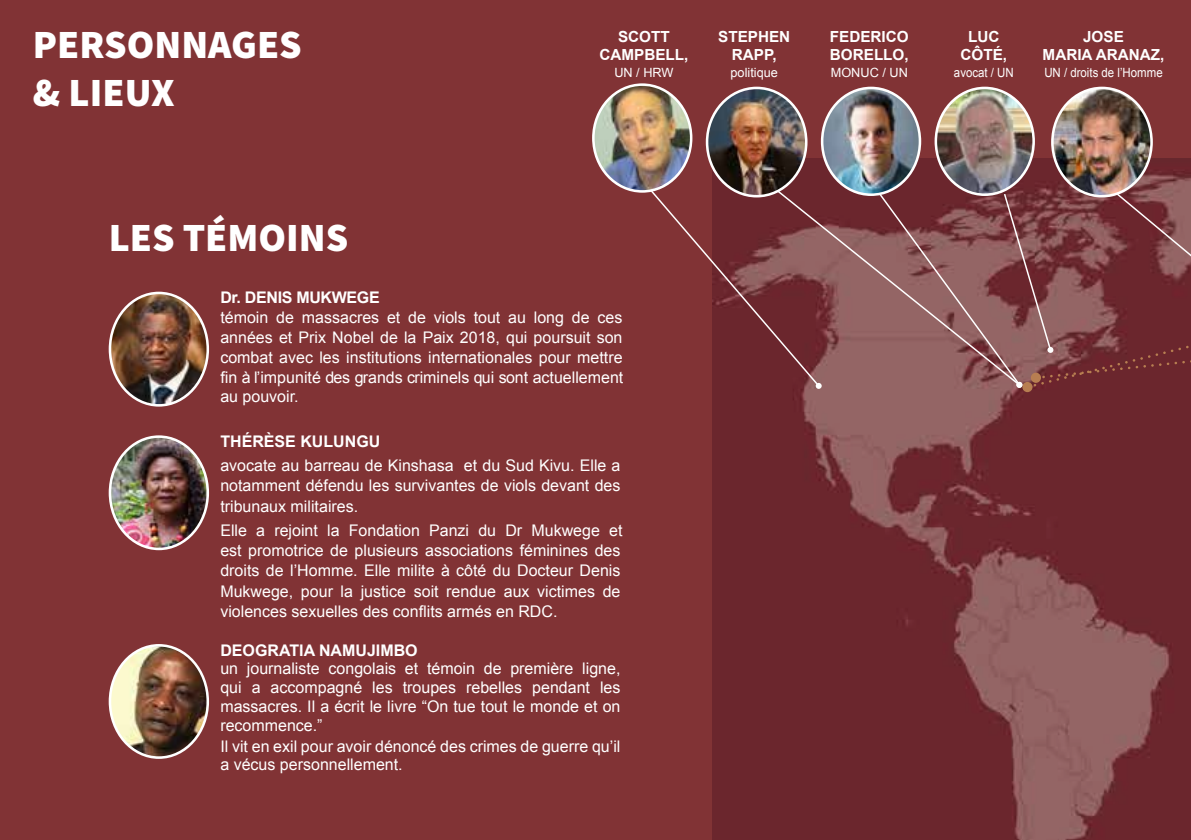
<style>
.page{position:relative;width:1191px;height:840px;background:#fff}
.page>*{position:absolute;margin:0;border:0;box-sizing:border-box;transform-origin:0 0}
.t1{font:40px/48px "Source Sans Variable";color:#fff}
.t2{font:16px/20.4px "Arial";color:#fff;text-align:justify}
.t3{font:700 16px "Arial";color:#fff}
.t4{font:700 16px "Arial";letter-spacing:-.02em;color:#fff}
.t5{font:700 15.2px/17.8px "Arial";color:#fff;text-align:center}
.t6{font:12.8px "Arial";color:#fff;scale:.9 1}
.t7{font:12.8px "Arial";color:#fff}
</style>
<div class="page">
<div style="left:0;top:0;width:1191px;height:839px;background:#813335"></div>
<img style="left:712px;top:158px;width:479px;height:681px">
<svg style="left:1033px;top:126px;width:158px;height:55px"></svg>
<svg style="left:821px;top:181px;width:48px;height:206px"></svg>
<svg style="left:642px;top:181px;width:179px;height:207px"></svg>
<svg style="left:869px;top:181px;width:322px;height:212px"></svg>
<img style="left:936px;top:88px;width:97px;height:107px">
<div style="left:934px;top:87px;width:101px;height:109px;border:3px solid #fff;border-radius:50%"></div>
<img style="left:110px;top:295px;width:98px;height:110px">
<div style="left:109px;top:291px;width:100px;height:115px;border:3px solid #fff;border-radius:50%"></div>
<img style="left:110px;top:647px;width:98px;height:110px">
<div style="left:109px;top:643px;width:100px;height:115px;border:3px solid #fff;border-radius:50%"></div>
<img style="left:110px;top:436px;width:98px;height:112px">
<div style="left:109px;top:435px;width:100px;height:115px;border:3px solid #fff;border-radius:50%"></div>
<img style="left:707px;top:88px;width:99px;height:108px">
<div style="left:706px;top:87px;width:101px;height:110px;border:3px solid #fff;border-radius:50%"></div>
<img style="left:593px;top:87px;width:98px;height:104px">
<div style="left:592px;top:83px;width:100px;height:109px;border:3px solid #fff;border-radius:50%"></div>
<img style="left:822px;top:88px;width:98px;height:107px">
<div style="left:821px;top:87px;width:100px;height:109px;border:3px solid #fff;border-radius:50%"></div>
<img style="left:1052px;top:88px;width:99px;height:108px">
<div style="left:1051px;top:87px;width:101px;height:110px;border:3px solid #fff;border-radius:50%"></div>
<h1 class="t1" style="left:33px;top:21px;width:270px">PERSONNAGES &amp; LIEUX</h1>
<p class="t5" style="left:599px;top:28px;width:91px">SCOTT<br>CAMPBELL,</p>
<p class="t7" style="left:614px;top:64px;width:61px">UN / HRW</p>
<p class="t5" style="left:718px;top:28px;width:74px">STEPHEN<br>RAPP,</p>
<p class="t7" style="left:730px;top:64px;width:49px">politique</p>
<p class="t5" style="left:830px;top:28px;width:80px;text-align:left">FEDERICO<br>BORELLO,</p>
<p class="t7" style="left:831px;top:64px;width:79px">MONUC / UN</p>
<h1 class="t1" style="left:109px;top:214px;width:241px">LES TÉMOINS</h1>
<p class="t4" style="left:220px;top:287px;width:161px">Dr. DENIS MUKWEGE</p>
<p class="t2" style="left:220px;top:307px;width:404px;line-height:19.8px">témoin de massacres et de viols tout au long de ces années et Prix Nobel de la Paix 2018, qui poursuit son combat avec les institutions internationales pour mettre fin à l’impunité des grands criminels qui sont actuellement au pouvoir.</p>
<p class="t3" style="left:220px;top:430px;width:161px">THÉRÈSE KULUNGU</p>
<p class="t2" style="left:220px;top:455px;width:402px">avocate au barreau de Kinshasa et du Sud Kivu. Elle a notamment défendu les survivantes de viols devant des tribunaux militaires.</p>
<p class="t2" style="left:220px;top:519px;width:404px;text-align:left">Elle a rejoint la Fondation Panzi du Dr Mukwege et est promotrice de plusieurs associations féminines des droits de l’Homme. Elle milite à côté du Docteur Denis Mukwege, pour la justice soit rendue aux victimes de violences sexuelles des conflits armés en RDC.</p>
<p class="t3" style="left:220px;top:639px;width:199px">DEOGRATIA NAMUJIMBO</p>
<p class="t2" style="left:220px;top:659px;width:402px;line-height:18.8px">un journaliste congolais et témoin de première ligne, qui a accompagné les troupes rebelles pendant les massacres. Il a écrit le livre “On tue tout le monde et on recommence.”</p>
<p class="t2" style="left:220px;top:737px;width:401px;line-height:17.8px">Il vit en exil pour avoir dénoncé des crimes de guerre qu’il a vécus personnellement.</p>
<p class="t5" style="left:960px;top:28px;width:48px">LUC<br>CÔTÉ,</p>
<p class="t6" style="left:954px;top:64px;width:68px">avocat / UN</p>
<p class="t5" style="left:1042px;top:28px;width:123px">JOSE<br>MARIA ARANAZ,</p>
<p class="t6" style="left:1044px;top:64px;width:133px">UN / droits de l’Homme</p>
</div>
